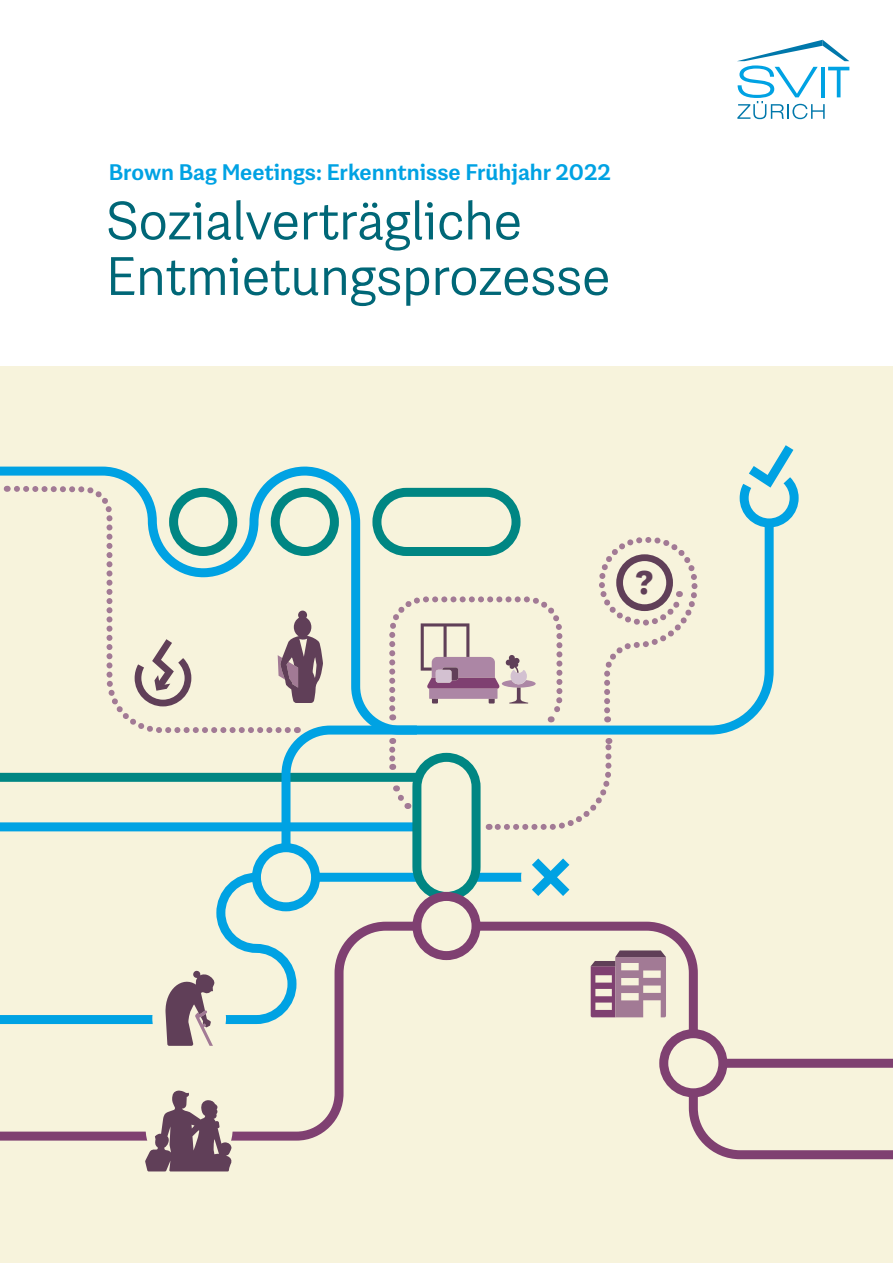
<style>
.page{position:relative;width:893px;height:1263px;background:#fff}
.page>*{position:absolute;margin:0;border:0;box-sizing:border-box;transform-origin:0 0}
.t1{font:54px/55.5px "Grotesco";color:#006777}
.t2{font:900 33px "Grotesco";color:#603f58}
.t3{font:700 22.5px "Grotesco";color:#00a2e3}
</style>
<div class="page">
<div style="left:0;top:367px;width:893px;height:896px;background:#f7f3dc"></div>
<div style="left:372px;top:488px;width:148px;height:68px;border:9px solid #008683;border-radius:30px"></div>
<svg style="left:0;top:466px;width:426px;height:267px"></svg>
<div style="left:0;top:822px;width:417px;height:9px;background:#00a2e3"></div>
<svg style="left:0;top:921px;width:893px;height:239px"></svg>
<div style="left:695px;top:1059px;width:198px;height:9px;background:#7f4071"></div>
<svg style="left:664px;top:1034px;width:59px;height:59px"></svg>
<div style="left:659px;top:1029px;width:68px;height:68px;border:9px solid #7f4071;border-radius:50%"></div>
<div style="left:146px;top:1085px;width:87px;height:87px;background:#f7f3dc;border-radius:50%"></div>
<svg style="left:145px;top:1090px;width:88px;height:81px"></svg>
<svg style="left:591px;top:950px;width:75px;height:67px"></svg>
<svg style="left:0;top:869px;width:560px;height:159px"></svg>
<svg style="left:522px;top:886px;width:48px;height:19px"></svg>
<div style="left:152px;top:982px;width:74px;height:73px;background:#f7f3dc;border-radius:50%"></div>
<svg style="left:165px;top:970px;width:51px;height:76px"></svg>
<div style="left:0;top:773px;width:417px;height:9px;background:#008683"></div>
<svg style="left:739px;top:445px;width:60px;height:82px"></svg>
<svg style="left:131px;top:632px;width:64px;height:78px"></svg>
<svg style="left:417px;top:757px;width:59px;height:139px"></svg>
<div style="left:412px;top:753px;width:69px;height:148px;border:9px solid #008683;border-radius:30px"></div>
<svg style="left:417px;top:896px;width:59px;height:59px"></svg>
<div style="left:412px;top:892px;width:69px;height:68px;border:9px solid #7f4071;border-radius:50%"></div>
<svg style="left:277px;top:514px;width:501px;height:372px"></svg>
<svg style="left:256px;top:848px;width:60px;height:59px"></svg>
<div style="left:252px;top:843px;width:68px;height:68px;border:9px solid #00a2e3;border-radius:50%"></div>
<svg style="left:737px;top:40px;width:112px;height:79px"></svg>
<p class="t3" style="left:109px;top:158px;width:504px">Brown Bag Meetings: Erkenntnisse Frühjahr 2022</p>
<h1 class="t1" style="left:106px;top:193px;width:505px">Sozialverträgliche<br>Entmietungsprozesse</h1>
<h2 class="t2" style="left:636px;top:561px;width:20px">?</h2>
</div>
